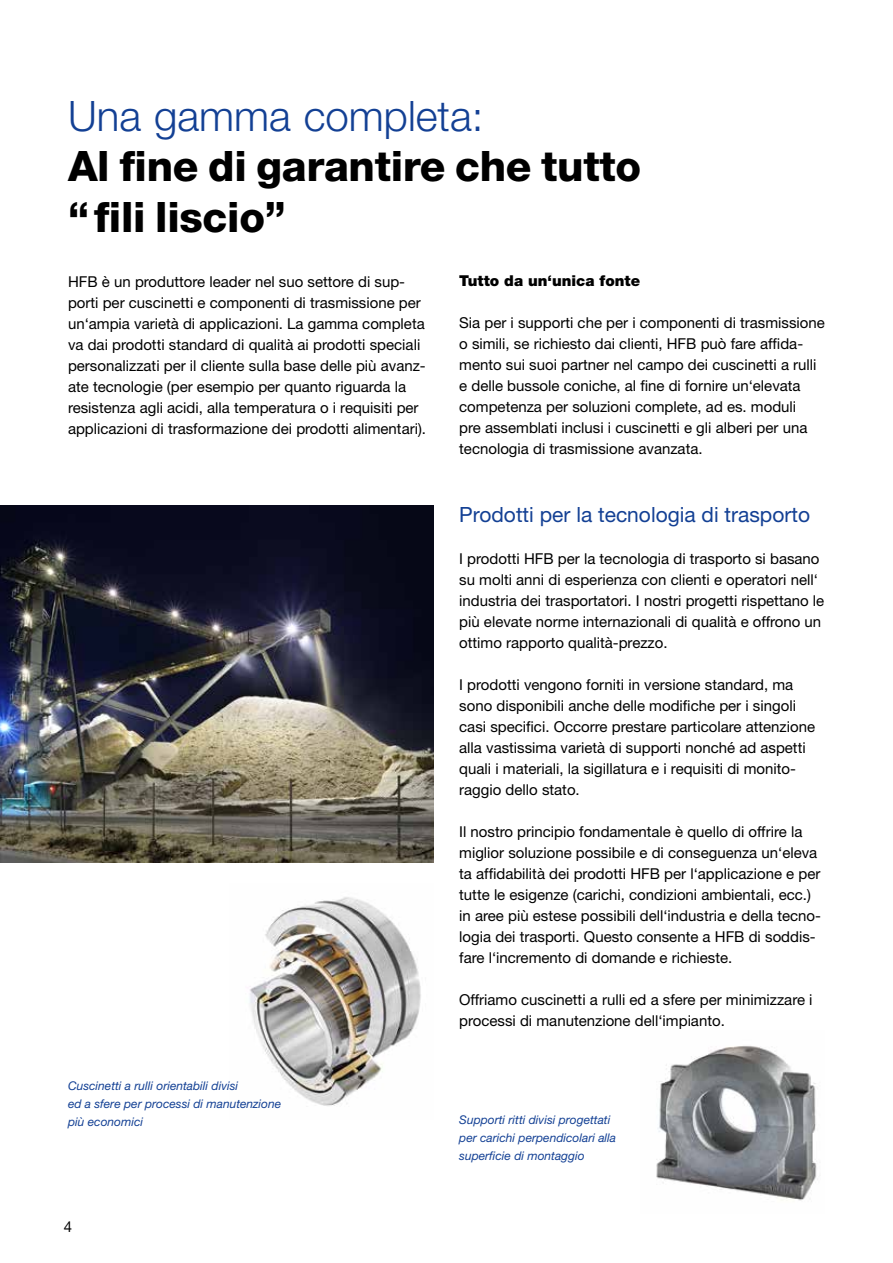
<style>
.page{position:relative;width:893px;height:1263px;background:#fff}
.page>*{position:absolute;margin:0;border:0;box-sizing:border-box;transform-origin:0 0}
.t1{font:800 42px/50.4px "Helvetica Neue";letter-spacing:-.005em;color:#000}
.t2{font:300 42px "Helvetica Neue";color:#134094}
.t3{font:21px "Helvetica Neue";color:#134094}
.t4{font:15px/21px "Helvetica Neue";color:#000}
.t5{font:900 15px "Helvetica Neue";color:#000}
.t6{font:italic 12px/18px "Helvetica Neue";color:#134094}
</style>
<div class="page">
<img style="left:656px;top:1046px;width:161px;height:155px">
<img style="left:0;top:506px;width:434px;height:357px">
<img style="left:250px;top:897px;width:171px;height:209px">
<h1 class="t2" style="left:68px;top:90px;width:417px">Una gamma completa:</h1>
<h1 class="t1" style="left:68px;top:141px;width:575px">Al fine di garantire che tutto “fili liscio”</h1>
<p class="t4" style="left:68px;top:271px;width:360px">HFB è un produttore leader nel suo settore di sup&shy;porti per cuscinetti e componenti di trasmissione per un‘ampia varietà di applicazioni. La gamma completa va dai prodotti standard di qualità ai prodotti speciali personalizzati per il cliente sulla base delle più avanz&shy;ate tecnologie (per esempio per quanto riguarda la resistenza agli acidi, alla temperatura o i requisiti per applicazioni di trasformazione dei prodotti alimentari).</p>
<p class="t6" style="left:68px;top:1076px;width:215px">Cuscinetti a rulli orientabili divisi<br>ed a sfere per processi di manutenzione più economici</p>
<p class="t4" style="left:64px;top:1215px;width:10px">4</p>
<p class="t5" style="left:459px;top:272px;width:182px">Tutto da un‘unica fonte</p>
<p class="t4" style="left:459px;top:312px;width:367px">Sia per i supporti che per i componenti di trasmissione o simili, se richiesto dai clienti, HFB può fare affida&shy;mento sui suoi partner nel campo dei cuscinetti a rulli e delle bussole coniche, al fine di fornire un‘elevata competenza per soluzioni complete, ad es. moduli<br>pre assemblati inclusi i cuscinetti e gli alberi per una tecnologia di trasmissione avanzata.</p>
<h2 class="t3" style="left:459px;top:502px;width:352px">Prodotti per la tecnologia di trasporto</h2>
<p class="t4" style="left:459px;top:548px;width:367px">I prodotti HFB per la tecnologia di trasporto si basano su molti anni di esperienza con clienti e operatori nell‘ industria dei trasportatori. I nostri progetti rispettano le più elevate norme internazionali di qualità e offrono un ottimo rapporto qualità-prezzo.</p>
<p class="t4" style="left:459px;top:674px;width:357px">I prodotti vengono forniti in versione standard, ma sono disponibili anche delle modifiche per i singoli casi specifici. Occorre prestare particolare attenzione alla vastissima varietà di supporti nonché ad aspetti quali i materiali, la sigillatura e i requisiti di monito&shy;raggio dello stato.</p>
<p class="t4" style="left:459px;top:821px;width:363px">Il nostro principio fondamentale è quello di offrire la miglior soluzione possibile e di conseguenza un‘eleva ta affidabilità dei prodotti HFB per l‘applicazione e per tutte le esigenze (carichi, condizioni ambientali, ecc.) in aree più estese possibili dell‘industria e della tecno&shy;logia dei trasporti. Questo consente a HFB di soddis&shy;fare l‘incremento di domande e richieste.</p>
<p class="t4" style="left:459px;top:989px;width:355px">Offriamo cuscinetti a rulli ed a sfere per minimizzare i processi di manutenzione dell‘impianto.</p>
<p class="t6" style="left:459px;top:1111px;width:158px">Supporti ritti divisi progettati per carichi perpendicolari alla superficie di montaggio</p>
</div>
